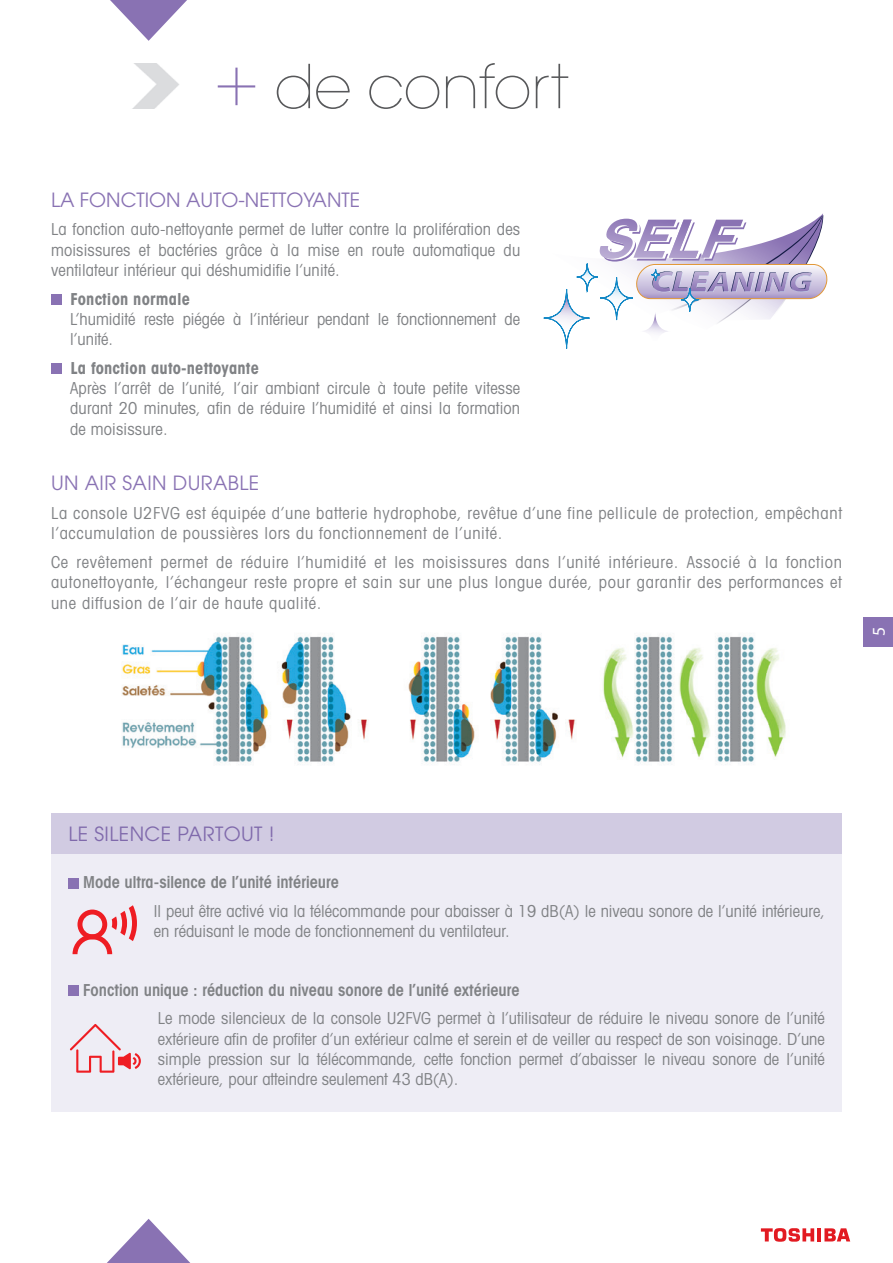
<style>
.page{position:relative;width:893px;height:1263px;background:#fff}
.page>*{position:absolute;margin:0;border:0;box-sizing:border-box;transform-origin:0 0}
.t1{font:200 60px "Avant Garde";letter-spacing:-.01em;color:#57585a}
.t2{font:19.5px "Avant Garde";letter-spacing:.02em;color:#8972b3}
.t3{font:19.5px "Avant Garde";color:#8972b3}
.t4{font:18px "Myriad Pro";color:#fff}
.t5{font:condensed 16.5px/20.2px "Avant Garde";letter-spacing:.01em;color:#808285;text-align:justify}
.t6{font:condensed 16.5px/20.2px "Avant Garde";letter-spacing:.04em;color:#808285}
.t7{font:600 condensed 16.5px "Avant Garde";color:#808285}
.t8{font:700 condensed 16.5px "Avant Garde";letter-spacing:.01em;color:#808285}
.s1{font-size:75px;color:#8972b3}
</style>
<div class="page">
<div style="left:864px;top:617px;width:29px;height:29px;background:#8972b3"></div>
<svg style="left:107px;top:1219px;width:83px;height:44px"></svg>
<svg style="left:110px;top:0;width:77px;height:41px"></svg>
<hr style="left:817px;top:1228px;width:4px;height:13px;background:#e21a21">
<svg style="left:824px;top:1228px;width:26px;height:13px"></svg>
<svg style="left:761px;top:1228px;width:53px;height:14px"></svg>
<img style="left:132px;top:63px;width:47px;height:46px">
<div style="left:51px;top:294px;width:10px;height:11px;background:#8972b3"></div>
<div style="left:51px;top:364px;width:10px;height:10px;background:#8972b3"></div>
<svg style="left:543px;top:213px;width:285px;height:136px"></svg>
<img style="left:121px;top:636px;width:665px;height:129px">
<div style="left:52px;top:813px;width:790px;height:299px;background:#eeedf5"></div>
<div style="left:52px;top:813px;width:790px;height:41px;background:#d1cbe2"></div>
<div style="left:69px;top:878px;width:10px;height:10px;background:#8972b3"></div>
<svg style="left:73px;top:905px;width:64px;height:49px"></svg>
<div style="left:69px;top:985px;width:10px;height:10px;background:#8972b3"></div>
<svg style="left:70px;top:1024px;width:71px;height:49px"></svg>
<h1 class="t1" style="left:214px;top:51px;width:356px"><span class="s1">+</span> de confort</h1>
<p class="t3" style="left:51px;top:188px;width:311px">LA FONCTION AUTO-NETTOYANTE</p>
<p class="t5" style="left:51px;top:219px;width:471px">La fonction auto-nettoyante permet de lutter contre la prolifération des moisissures et bactéries grâce à la mise en route automatique du ventilateur intérieur qui déshumidifie l’unité.</p>
<p class="t8" style="left:70px;top:288px;width:121px">Fonction normale</p>
<p class="t5" style="left:70px;top:308px;width:451px">L’humidité reste piégée à l’intérieur pendant le fonctionnement de l’unité.</p>
<p class="t8" style="left:70px;top:357px;width:190px">La fonction auto-nettoyante</p>
<p class="t5" style="left:70px;top:378px;width:452px">Après l’arrêt de l’unité, l’air ambiant circule à toute petite vitesse durant 20 minutes, afin de réduire l’humidité et ainsi la formation de moisissure.</p>
<p class="t2" style="left:51px;top:472px;width:210px">UN AIR SAIN DURABLE</p>
<p class="t6" style="left:51px;top:503px;width:792px">La console U2FVG est équipée d’une batterie hydrophobe, revêtue d’une fine pellicule de protection, empêchant l’accumulation de poussières lors du fonctionnement de l’unité.</p>
<p class="t5" style="left:51px;top:552px;width:792px">Ce revêtement permet de réduire l’humidité et les moisissures dans l’unité intérieure. Associé à la fonction autonettoyante, l’échangeur reste propre et sain sur une plus longue durée, pour garantir des performances et une diffusion de l’air de haute qualité.</p>
<p class="t4" style="left:868px;top:636px;width:11px;rotate:-90deg">5</p>
<p class="t2" style="left:69px;top:823px;width:207px">LE SILENCE PARTOUT !</p>
<p class="t7" style="left:83px;top:872px;width:257px">Mode ultra-silence de l’unité intérieure</p>
<p class="t5" style="left:154px;top:900px;width:672px">Il peut être activé via la télécommande pour abaisser à 19 dB(A) le niveau sonore de l’unité intérieure, en réduisant le mode de fonctionnement du ventilateur.</p>
<p class="t7" style="left:83px;top:979px;width:438px">Fonction unique : réduction du niveau sonore de l’unité extérieure</p>
<p class="t5" style="left:158px;top:1008px;width:669px">Le mode silencieux de la console U2FVG permet à l’utilisateur de réduire le niveau sonore de l’unité extérieure afin de profiter d’un extérieur calme et serein et de veiller au respect de son voisinage. D’une simple pression sur la télécommande, cette fonction permet d’abaisser le niveau sonore de l’unité extérieure, pour atteindre seulement 43 dB(A).</p>
</div>
